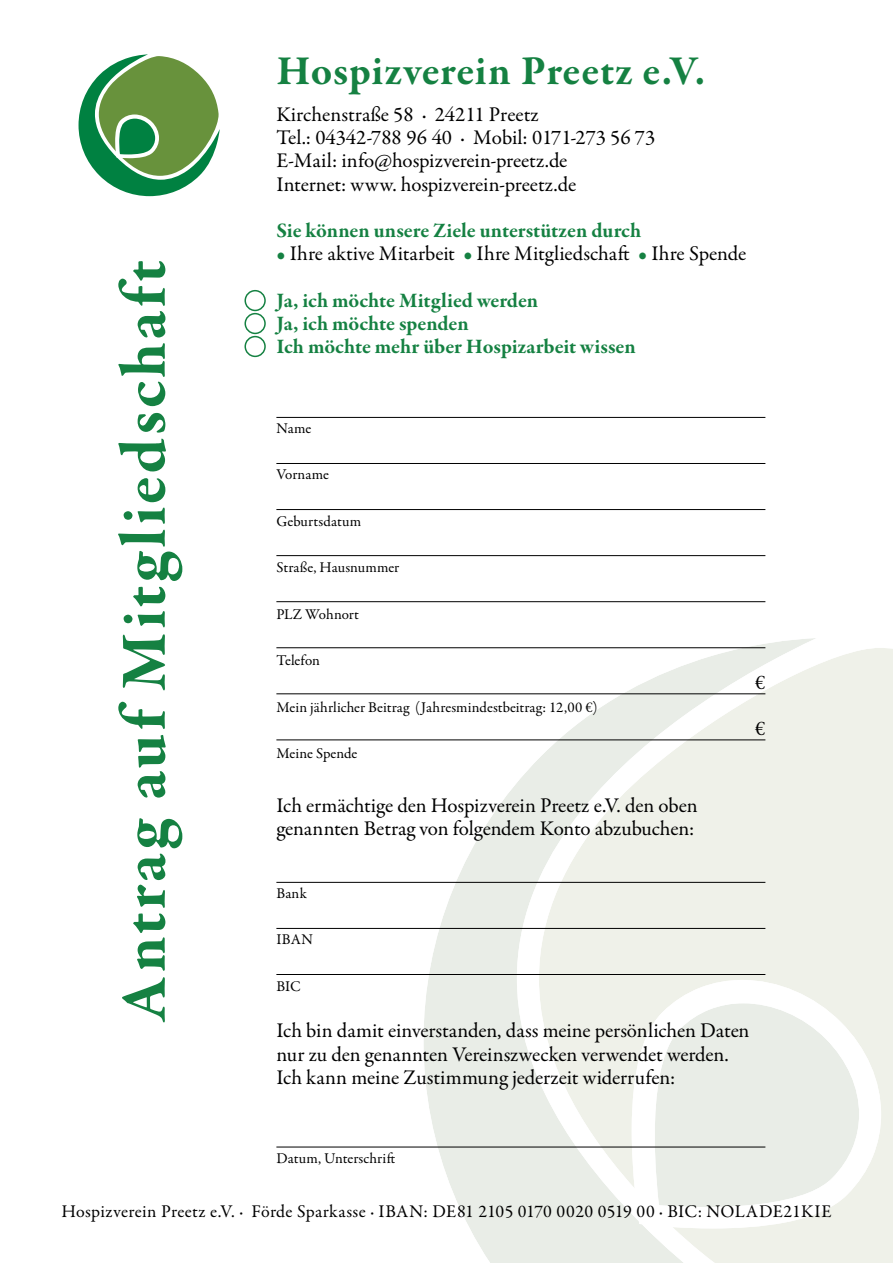
<style>
.page{position:relative;width:893px;height:1263px;background:#fff}
.page>*{position:absolute;margin:0;border:0;box-sizing:border-box;transform-origin:0 0}
.t1{font:700 66px "Garamond Premr Pro";letter-spacing:.045em;color:#158142}
.t2{font:700 42px "Garamond Premr Pro";letter-spacing:.02em;color:#158142}
.t3{font:21px/23.2px "Garamond Premr Pro";letter-spacing:-.005em;color:#000}
.t4{font:700 21px/23.2px "Garamond Premr Pro";letter-spacing:-.005em;color:#158142}
.t5{font:18px "Garamond Premr Pro";letter-spacing:.015em;color:#000}
.t6{font:15px "Garamond Premr Pro";color:#000}
.s1{color:#158142}
</style>
<div class="page">
<svg style="left:78px;top:54px;width:142px;height:143px"></svg>
<svg style="left:410px;top:638px;width:483px;height:625px;fill:#eff1e9"></svg>
<svg style="left:632px;top:980px;width:249px;height:248px;fill:#eff1e9"></svg>
<svg style="left:641px;top:989px;width:232px;height:232px;fill:#e9ede7"></svg>
<div style="left:244px;top:290px;width:22px;height:21px;border:2px solid #158142;border-radius:50%"></div>
<div style="left:244px;top:313px;width:22px;height:21px;border:2px solid #158142;border-radius:50%"></div>
<div style="left:244px;top:336px;width:22px;height:21px;border:2px solid #158142;border-radius:50%"></div>
<hr style="left:276px;top:417px;width:489px;height:1px;background:#000">
<hr style="left:276px;top:463px;width:489px;height:1px;background:#000">
<hr style="left:276px;top:509px;width:489px;height:1px;background:#000">
<hr style="left:276px;top:555px;width:489px;height:1px;background:#000">
<hr style="left:276px;top:601px;width:489px;height:1px;background:#000">
<hr style="left:276px;top:882px;width:489px;height:1px;background:#000">
<hr style="left:276px;top:647px;width:489px;height:1px;background:#000">
<hr style="left:276px;top:928px;width:489px;height:1px;background:#000">
<hr style="left:276px;top:693px;width:489px;height:1px;background:#000">
<hr style="left:276px;top:974px;width:489px;height:1px;background:#000">
<hr style="left:276px;top:739px;width:489px;height:1px;background:#000">
<hr style="left:276px;top:1147px;width:489px;height:1px;background:#000">
<h1 class="t1" style="left:104px;top:1021px;width:763px;rotate:-90deg">Antrag auf Mitgliedschaft</h1>
<h2 class="t2" style="left:276px;top:46px;width:430px">Hospizverein Preetz e.V.</h2>
<p class="t3" style="left:276px;top:103px;width:380px">Kirchenstraße 58 · 24211 Preetz<br>Tel.: 04342-788 96 40 · Mobil: 0171-273 56 73<br>E-Mail: info@hospizverein-preetz.de<br>Internet: www. hospizverein-preetz.de</p>
<p class="t4" style="left:276px;top:219px;width:366px">Sie können unsere Ziele unterstützen durch</p>
<p class="t3" style="left:276px;top:243px;width:471px"><span class="s1">•</span> Ihre aktive Mitarbeit <span class="s1">•</span> Ihre Mitgliedschaft <span class="s1">•</span> Ihre Spende</p>
<p class="t4" style="left:276px;top:289px;width:361px">Ja, ich möchte Mitglied werden<br>Ja, ich möchte spenden<br>Ich möchte mehr über Hospizarbeit wissen</p>
<p class="t6" style="left:276px;top:419px;width:36px">Name</p>
<p class="t6" style="left:276px;top:466px;width:54px">Vorname</p>
<p class="t6" style="left:276px;top:512px;width:86px">Geburtsdatum</p>
<p class="t6" style="left:276px;top:559px;width:124px">Straße, Hausnummer</p>
<p class="t6" style="left:276px;top:605px;width:84px">PLZ Wohnort</p>
<p class="t6" style="left:276px;top:652px;width:45px">Telefon</p>
<p class="t6" style="left:276px;top:698px;width:323px">Mein jährlicher Beitrag (Jahresmindestbeitrag: 12,00 €)</p>
<p class="t6" style="left:276px;top:745px;width:83px">Meine Spende</p>
<p class="t3" style="left:276px;top:794px;width:423px">Ich ermächtige den Hospizverein Preetz e.V. den oben genannten Betrag von folgendem Konto abzubuchen:</p>
<p class="t3" style="left:755px;top:671px;width:12px">€</p>
<p class="t3" style="left:755px;top:717px;width:12px">€</p>
<p class="t6" style="left:276px;top:884px;width:32px">Bank</p>
<p class="t6" style="left:276px;top:931px;width:38px">IBAN</p>
<p class="t6" style="left:276px;top:977px;width:26px">BIC</p>
<p class="t3" style="left:276px;top:1020px;width:475px">Ich bin damit einverstanden, dass meine persönlichen Daten nur zu den genannten Vereinszwecken verwendet werden.<br>Ich kann meine Zustimmung jederzeit widerrufen:</p>
<p class="t6" style="left:276px;top:1150px;width:120px">Datum, Unterschrift</p>
<p class="t5" style="left:61px;top:1200px;width:772px">Hospizverein Preetz e.V. · Förde Sparkasse · IBAN: DE81 2105 0170 0020 0519 00 · BIC: NOLADE21KIE</p>
</div>
